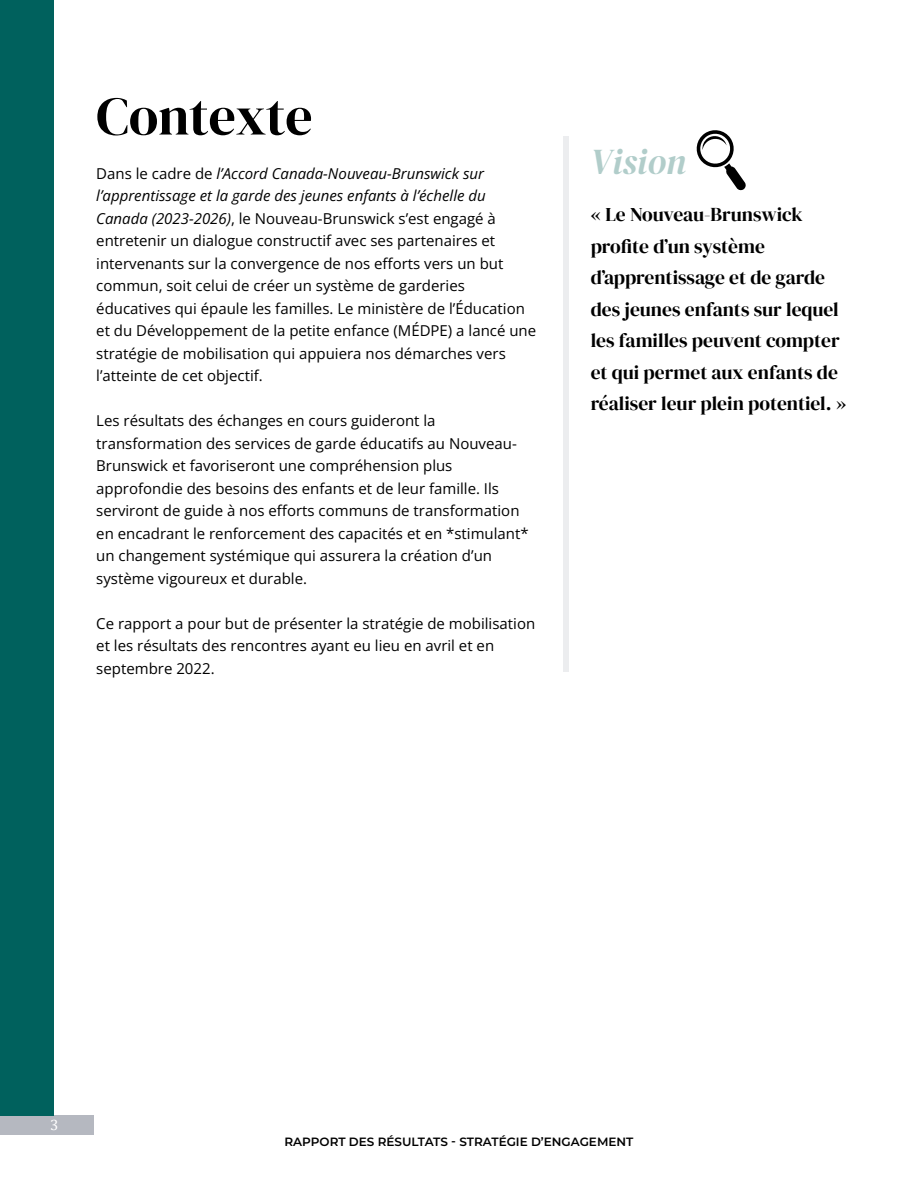
<style>
.page{position:relative;width:918px;height:1188px;background:#fff}
.page>*{position:absolute;margin:0;border:0;box-sizing:border-box;transform-origin:0 0}
.t1{font:54px "DM Serif Display";letter-spacing:-.005em;color:#000}
.t2{font:italic 36px "DM Serif Display";color:#b1cdca}
.t3{font:19.5px/31.5px "DM Serif Display";color:#000}
.t4{font:15px/22.5px "Open Sans";color:#000}
.t5{font:15px "Cambria";color:#fff}
.t6{font:600 12px "Montserrat";color:#000}
.s1{font-style:italic}
</style>
<div class="page">
<div style="left:0;top:1115px;width:94px;height:20px;background:#b5b8c0"></div>
<div style="left:564px;top:137px;width:5px;height:535px;background:#ecedef"></div>
<svg style="left:696px;top:130px;width:50px;height:61px"></svg>
<div style="left:0;top:0;width:54px;height:1115px;background:#00615d"></div>
<h1 class="t1" style="left:96px;top:85px;width:218px">Contexte</h1>
<p class="t4" style="left:96px;top:162px;width:441px">Dans le cadre de <span class="s1">l’Accord Canada-Nouveau-Brunswick sur l’apprentissage et la garde des jeunes enfants à l’échelle du Canada (2023-2026)</span>, le Nouveau-Brunswick s’est engagé à entretenir un dialogue constructif avec ses partenaires et intervenants sur la convergence de nos efforts vers un but commun, soit celui de créer un système de garderies éducatives qui épaule les familles. Le ministère de l’Éducation et du Développement de la petite enfance (MÉDPE) a lancé une stratégie de mobilisation qui appuiera nos démarches vers l’atteinte de cet objectif.</p>
<p class="t4" style="left:96px;top:409px;width:434px">Les résultats des échanges en cours guideront la transformation des services de garde éducatifs au Nouveau-Brunswick et favoriseront une compréhension plus approfondie des besoins des enfants et de leur famille. Ils serviront de guide à nos efforts communs de transformation en encadrant le renforcement des capacités et en *stimulant* un changement systémique qui assurera la création d’un système vigoureux et durable.</p>
<p class="t4" style="left:96px;top:612px;width:440px">Ce rapport a pour but de présenter la stratégie de mobilisation et les résultats des rencontres ayant eu lieu en avril et en septembre 2022.</p>
<h2 class="t2" style="left:591px;top:141px;width:97px">Vision</h2>
<h3 class="t3" style="left:591px;top:199px;width:257px">« Le Nouveau-Brunswick profite d’un système d’apprentissage et de garde des jeunes enfants sur lequel les familles peuvent compter et qui permet aux enfants de réaliser leur plein potentiel. »</h3>
<p class="t5" style="left:50px;top:1116px;width:10px">3</p>
<p class="t6" style="left:285px;top:1133px;width:350px">RAPPORT DES RÉSULTATS - STRATÉGIE D’ENGAGEMENT</p>
</div>
